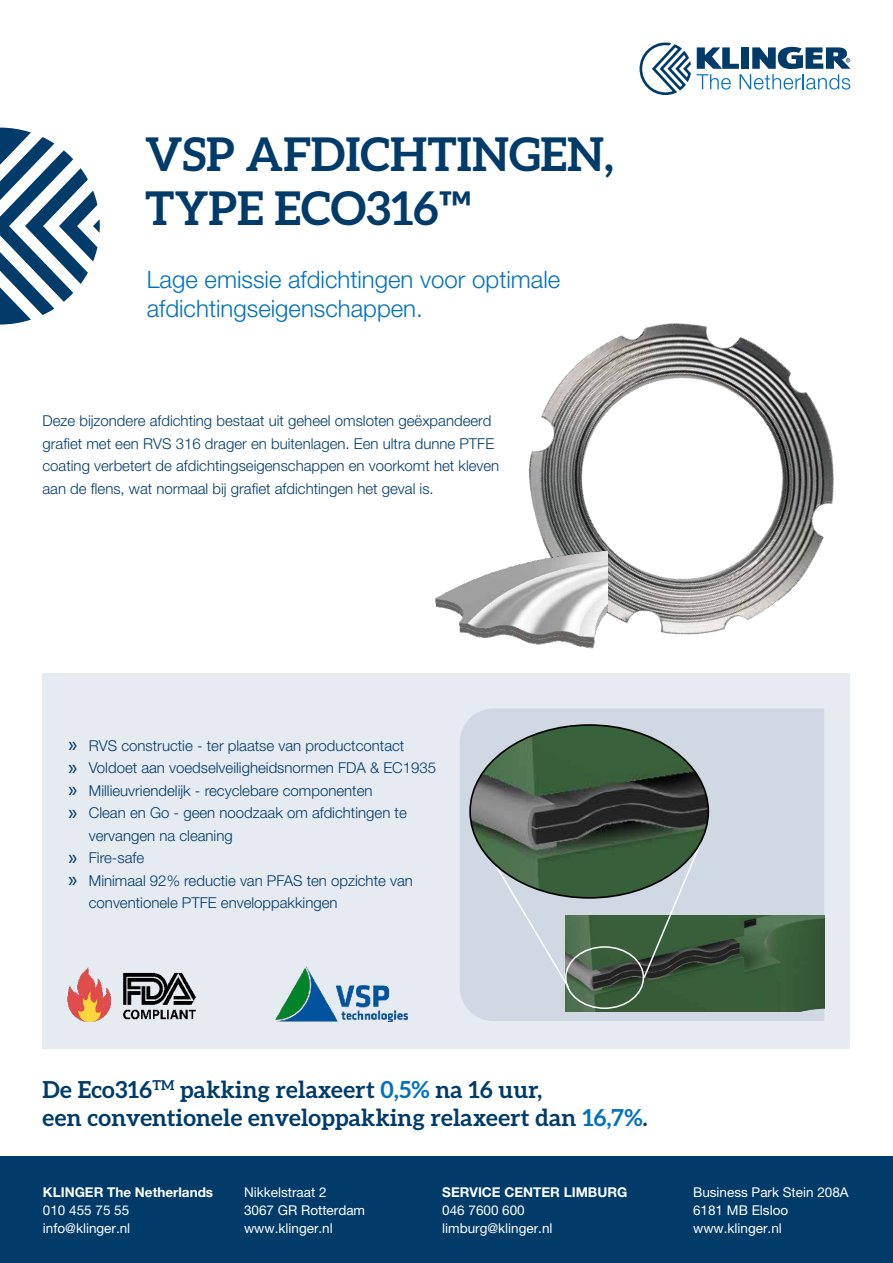
<style>
.page{position:relative;width:893px;height:1263px;background:#fff}
.page>*{position:absolute;margin:0;border:0;box-sizing:border-box;transform-origin:0 0}
.t1{font:700 46.5px/54px "Aleo";color:#003b6a}
.t2{font:300 24px/28.5px "Helvetica Neue LT Pro";color:#0072bc}
.t3{font:700 23.4px/28px "Aleo";letter-spacing:.01em;color:#003b6a}
.t4{font:300 15px/22.5px "Helvetica Neue LT Pro";color:#003b6a}
.t5{font:13.5px/18px "Helvetica Neue LT Pro";color:#fff}
.t6{font:700 13.5px "Helvetica Neue LT Pro";color:#fff}
.s1{font-family:"Gill Sans";font-weight:400;font-size:18px}
.s2{color:#0072bc}
</style>
<div class="page">
<div style="left:43px;top:673px;width:807px;height:376px;background:#e6eaf1"></div>
<img style="left:275px;top:966px;width:133px;height:55px">
<img style="left:528px;top:323px;width:306px;height:312px">
<img style="left:435px;top:527px;width:173px;height:122px">
<div style="left:460px;top:708px;width:364px;height:313px;background:#cfd8e3"></div>
<img style="left:565px;top:916px;width:260px;height:95px">
<div style="left:565px;top:946px;width:79px;height:63px;border:2px solid #fff;border-radius:50%"></div>
<svg style="left:642px;top:898px;width:60px;height:81px;background:#59705f"></svg>
<svg style="left:495px;top:898px;width:76px;height:91px;background:#c9d3db"></svg>
<img style="left:470px;top:725px;width:238px;height:173px">
<img style="left:123px;top:972px;width:73px;height:48px">
<svg style="left:639px;top:43px;width:52px;height:52px"></svg>
<svg style="left:697px;top:47px;width:153px;height:43px"></svg>
<div style="left:0;top:1157px;width:893px;height:106px;background:#003b6a"></div>
<svg style="left:0;top:128px;width:100px;height:197px"></svg>
<img style="left:67px;top:967px;width:44px;height:54px">
<h1 class="t1" style="left:145px;top:127px;width:470px">VSP AFDICHTINGEN,<br>TYPE ECO316™</h1>
<h2 class="t2" style="left:147px;top:265px;width:415px">Lage emissie afdichtingen voor optimale afdichtingseigenschappen.</h2>
<p class="t4" style="left:43px;top:409px;width:458px">Deze bijzondere afdichting bestaat uit geheel omsloten geëxpandeerd grafiet met een RVS 316 drager en buitenlagen. Een ultra dunne PTFE coating verbetert de afdichtingseigenschappen en voorkomt het kleven aan de flens, wat normaal bij grafiet afdichtingen het geval is.</p>
<p class="t4" style="left:68px;top:734px;width:337px"><span class="s1">»</span> RVS constructie - ter plaatse van productcontact</p>
<p class="t4" style="left:68px;top:756px;width:369px"><span class="s1">»</span> Voldoet aan voedselveiligheidsnormen FDA &amp; EC1935</p>
<p class="t4" style="left:68px;top:779px;width:306px"><span class="s1">»</span> Millieuvriendelijk - recyclebare componenten</p>
<p class="t4" style="left:68px;top:801px;width:340px"><span class="s1">»</span> Clean en Go - geen noodzaak om afdichtingen te</p>
<p class="t4" style="left:89px;top:824px;width:145px">vervangen na cleaning</p>
<p class="t4" style="left:68px;top:846px;width:77px"><span class="s1">»</span> Fire-safe</p>
<p class="t4" style="left:68px;top:869px;width:346px"><span class="s1">»</span> Minimaal 92% reductie van PFAS ten opzichte van</p>
<p class="t4" style="left:89px;top:891px;width:250px">conventionele PTFE enveloppakkingen</p>
<h3 class="t3" style="left:43px;top:1075px;width:607px">De Eco316<sup>TM</sup> pakking relaxeert <span class="s2">0,5%</span> na 16 uur,<br>een conventionele enveloppakking relaxeert dan <span class="s2">16,7%</span>.</h3>
<p class="t6" style="left:43px;top:1183px;width:172px">KLINGER The Netherlands</p>
<p class="t5" style="left:43px;top:1200px;width:89px">010 455 75 55 info@klinger.nl</p>
<p class="t5" style="left:244px;top:1182px;width:123px">Nikkelstraat 2<br>3067 GR Rotterdam www.klinger.nl</p>
<p class="t6" style="left:442px;top:1183px;width:187px">SERVICE CENTER LIMBURG</p>
<p class="t5" style="left:442px;top:1201px;width:112px">046 7600 600 limburg@klinger.nl</p>
<p class="t5" style="left:693px;top:1183px;width:157px">Business Park Stein 208A<br>6181 MB Elsloo www.klinger.nl</p>
</div>
